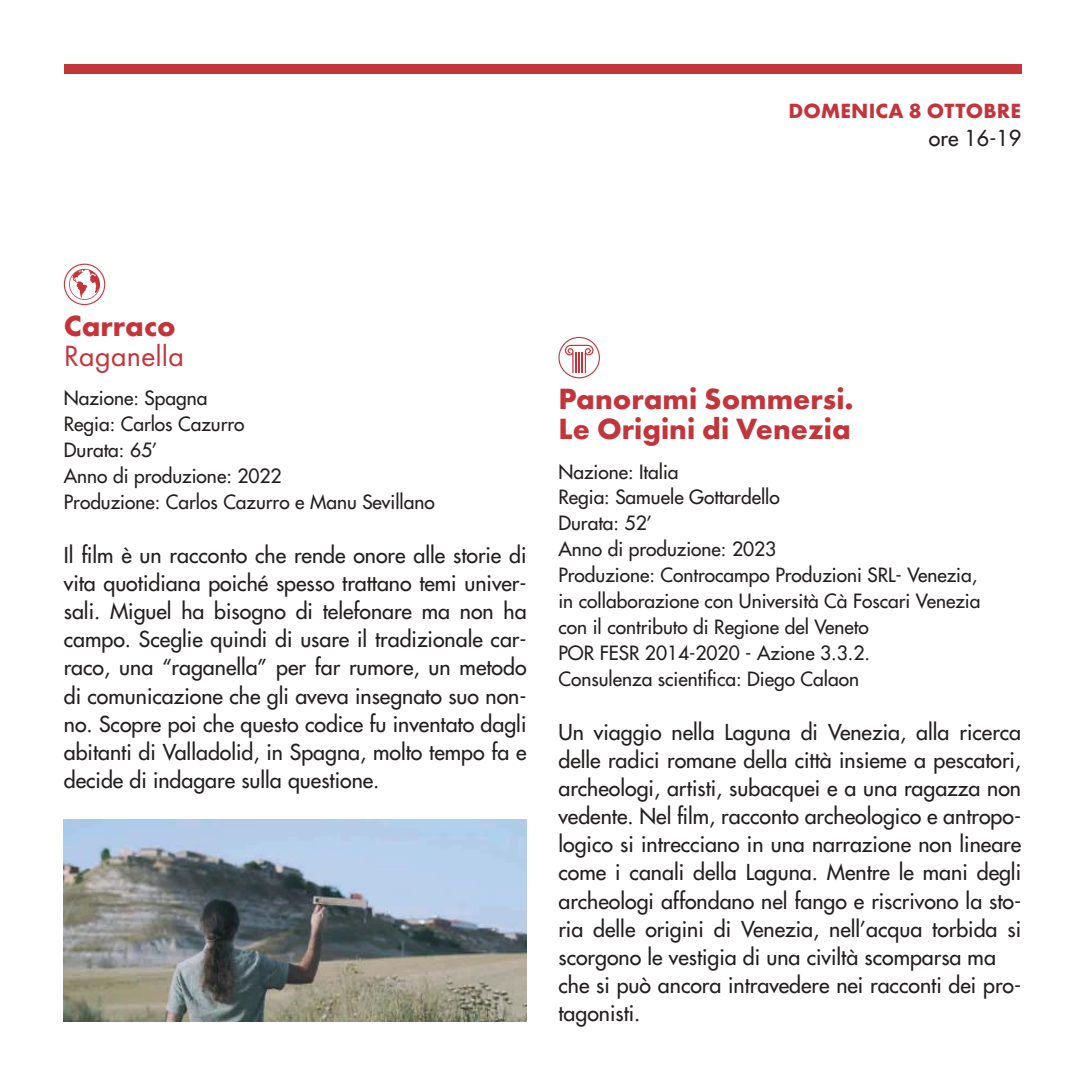
<style>
.page{position:relative;width:1085px;height:1085px;background:#fff}
.page>*{position:absolute;margin:0;border:0;box-sizing:border-box;transform-origin:0 0}
.t1{font:700 30.38px/30.4px "Futura PT";color:#c3343b}
.t2{font:30.38px "Futura PT";color:#c3343b}
.t3{font:500 21.38px/28.1px "Futura Std";color:#241f1f;text-align:justify}
.t4{font:700 21.38px "Futura PT";letter-spacing:.01em;color:#c3343b}
.t5{font:500 19.12px/25.9px "Futura Std";color:#241f1f}
</style>
<div class="page">
<div style="left:64px;top:64px;width:956px;height:9px;background:#c3343b"></div>
<div style="left:64px;top:263px;width:41px;height:42px;border:1px solid #c3343b;border-radius:50%"></div>
<svg style="left:69px;top:269px;width:31px;height:31px"></svg>
<div style="left:558px;top:337px;width:42px;height:41px;border:1px solid #c3343b;border-radius:50%"></div>
<svg style="left:564px;top:345px;width:29px;height:28px"></svg>
<hr style="left:581px;top:352px;width:2px;height:21px;background:#c3343b">
<img style="left:64px;top:819px;width:462px;height:201px">
<p class="t4" style="left:788px;top:97px;width:234px">DOMENICA 8 OTTOBRE</p>
<p class="t3" style="left:928px;top:124px;width:94px">ore 16-19</p>
<h1 class="t1" style="left:64px;top:309px;width:113px">Carraco</h1>
<h1 class="t2" style="left:64px;top:338px;width:122px">Raganella</h1>
<p class="t5" style="left:64px;top:385px;width:372px">Nazione: Spagna<br>Regia: Carlos Cazurro<br>Durata: 65’<br>Anno di produzione: 2022<br>Produzione: Carlos Cazurro e Manu Sevillano</p>
<p class="t3" style="left:64px;top:541px;width:464px">Il film è un racconto che rende onore alle storie di vita quotidiana poiché spesso trattano temi univer&shy;sali. Miguel ha bisogno di telefonare ma non ha campo. Sceglie quindi di usare il tradizionale car&shy;raco, una “raganella” per far rumore, un metodo di comunicazione che gli aveva insegnato suo non&shy;no. Scopre poi che questo codice fu inventato dagli abitanti di Valladolid, in Spagna, molto tempo fa e decide di indagare sulla questione.</p>
<h1 class="t1" style="left:558px;top:382px;width:297px">Panorami Sommersi.<br>Le Origini di Venezia</h1>
<p class="t5" style="left:558px;top:458px;width:423px">Nazione: Italia<br>Regia: Samuele Gottardello<br>Durata: 52’<br>Anno di produzione: 2023<br>Produzione: Controcampo Produzioni SRL- Venezia, in collaborazione con Università Cà Foscari Venezia con il contributo di Regione del Veneto<br>POR FESR 2014-2020 - Azione 3.3.2.<br>Consulenza scientifica: Diego Calaon</p>
<p class="t3" style="left:558px;top:717px;width:464px;text-align:left">Un viaggio nella Laguna di Venezia, alla ricerca delle radici romane della città insieme a pescatori, archeologi, artisti, subacquei e a una ragazza non vedente. Nel film, racconto archeologico e antropo&shy;logico si intrecciano in una narrazione non lineare come i canali della Laguna. Mentre le mani degli archeologi affondano nel fango e riscrivono la sto&shy;ria delle origini di Venezia, nell’acqua torbida si scorgono le vestigia di una civiltà scomparsa ma che si può ancora intravedere nei racconti dei pro&shy;tagonisti.</p>
</div>
